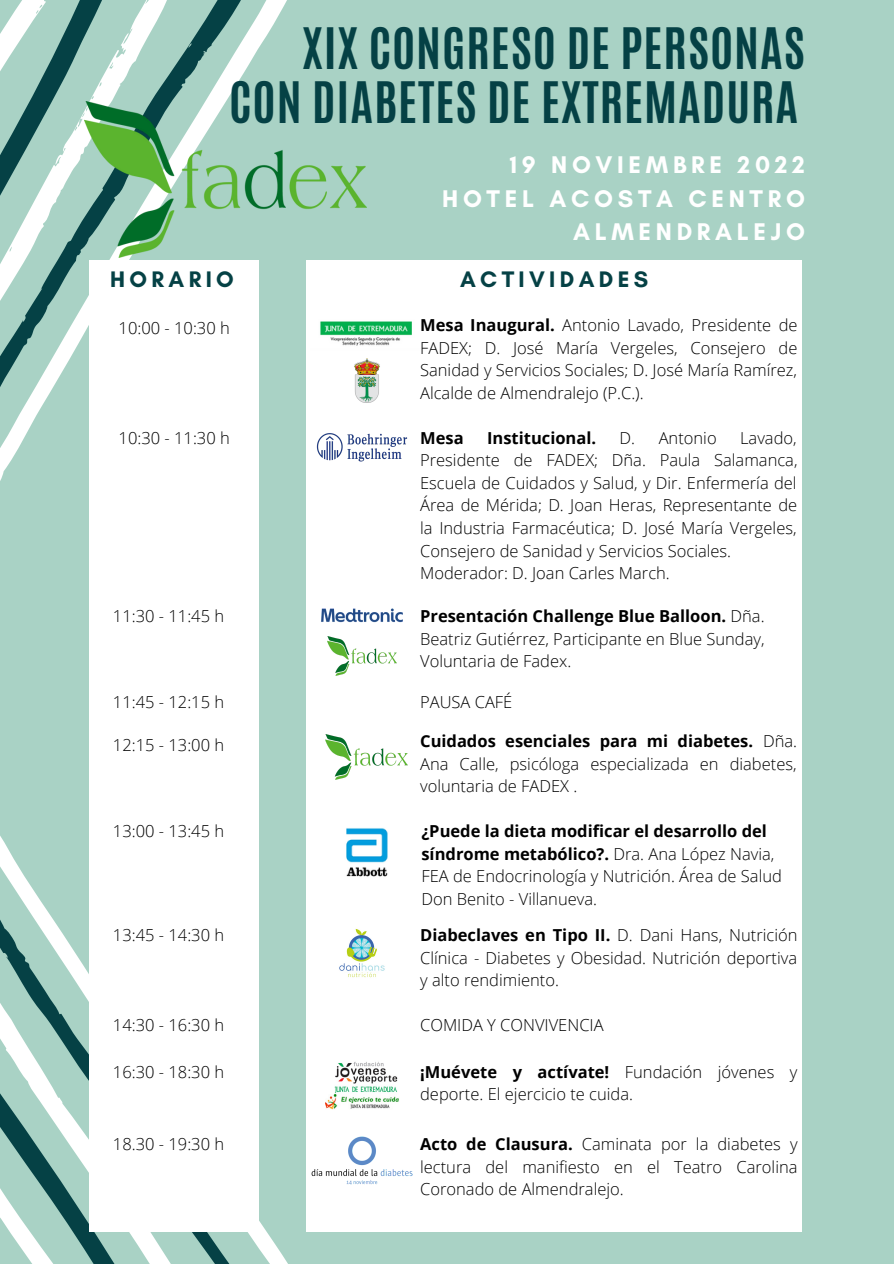
<style>
.page{position:relative;width:894px;height:1264px;background:#fff}
.page>*{position:absolute;margin:0;border:0;box-sizing:border-box;transform-origin:0 0}
.t1{font:700 47.7px/54px "Antonio";letter-spacing:.02em;color:#054145;text-align:right}
.t2{font:700 24.6px/33.8px "Glacial Indifference";letter-spacing:.19em;color:#fff;text-align:right}
.t3{font:700 22.95px "Glacial Indifference";letter-spacing:.19em;color:#054145}
.t4{font:300 16.5px/22.5px "Open Sans";color:#000;text-align:justify}
.t5{font:700 16.5px "Open Sans";color:#000}
.s1{font-weight:700}
</style>
<div class="page">
<div style="left:0;top:0;width:893px;height:1263px;background:#a9d2c5"></div>
<svg style="left:209px;top:0;width:78px;height:471px"></svg>
<svg style="left:0;top:0;width:209px;height:471px"></svg>
<div style="left:306px;top:261px;width:495px;height:970px;background:#fff"></div>
<svg style="left:214px;top:520px;width:95px;height:743px"></svg>
<svg style="left:0;top:836px;width:214px;height:427px"></svg>
<div style="left:89px;top:261px;width:169px;height:970px;background:#fff"></div>
<img style="left:85px;top:102px;width:281px;height:155px">
<img style="left:354px;top:358px;width:26px;height:44px">
<img style="left:320px;top:321px;width:92px;height:25px">
<img style="left:311px;top:1136px;width:102px;height:49px">
<img style="left:316px;top:433px;width:91px;height:28px">
<img style="left:346px;top:828px;width:42px;height:49px">
<img style="left:339px;top:929px;width:46px;height:49px">
<img style="left:321px;top:608px;width:82px;height:29px">
<img style="left:325px;top:734px;width:82px;height:45px">
<img style="left:327px;top:637px;width:69px;height:38px">
<img style="left:334px;top:1062px;width:64px;height:32px">
<img style="left:325px;top:1094px;width:74px;height:15px">
<h1 class="t1" style="left:229px;top:22px;width:577px">XIX CONGRESO DE PERSONAS<br>CON DIABETES DE EXTREMADURA</h1>
<h2 class="t2" style="left:442px;top:147px;width:364px">19 NOVIEMBRE 2022<br>HOTEL ACOSTA CENTRO<br>ALMENDRALEJO</h2>
<h3 class="t3" style="left:110px;top:265px;width:125px">HORARIO</h3>
<h3 class="t3" style="left:460px;top:265px;width:189px">ACTIVIDADES</h3>
<p class="t4" style="left:119px;top:316px;width:113px">10:00 - 10:30 h</p>
<p class="t4" style="left:420px;top:313px;width:379px"><span class="s1">Mesa Inaugural.</span> Antonio Lavado, Presidente de FADEX; D. José María Vergeles, Consejero de Sanidad y Servicios Sociales; D. José María Ramírez, Alcalde de Almendralejo (P.C.).</p>
<p class="t4" style="left:119px;top:426px;width:113px">10:30 - 11:30 h</p>
<p class="t5" style="left:420px;top:426px;width:45px">Mesa</p>
<p class="t5" style="left:487px;top:426px;width:111px">Institucional.</p>
<p class="t4" style="left:619px;top:426px;width:98px">D. Antonio</p>
<p class="t4" style="left:420px;top:426px;width:379px;text-align:left;text-indent:320px">Lavado, Presidente de FADEX; Dña. Paula Salamanca, Escuela de Cuidados y Salud, y Dir. Enfermería del Área de Mérida; D. Joan Heras, Representante de la Industria Farmacéutica; D. José María Vergeles, Consejero de Sanidad y Servicios Sociales.<br>Moderador: D. Joan Carles March.</p>
<p class="t4" style="left:113px;top:604px;width:113px">11:30 - 11:45 h</p>
<p class="t4" style="left:113px;top:690px;width:113px">11:45 - 12:15 h</p>
<p class="t4" style="left:420px;top:604px;width:346px"><span class="s1">Presentación Challenge Blue Balloon.</span> Dña.<br>Beatriz Gutiérrez, Participante en Blue Sunday, Voluntaria de Fadex.</p>
<p class="t4" style="left:420px;top:690px;width:94px">PAUSA CAFÉ</p>
<p class="t4" style="left:113px;top:733px;width:113px">12:15 - 13:00 h</p>
<p class="t4" style="left:420px;top:729px;width:378px"><span class="s1">Cuidados esenciales para mi diabetes.</span> Dña.<br>Ana Calle, psicóloga especializada en diabetes, voluntaria de FADEX .</p>
<p class="t4" style="left:421px;top:819px;width:362px;text-align:left"><span class="s1">¿Puede la dieta modificar el desarrollo del síndrome metabólico?.</span> Dra. Ana López Navia, FEA de Endocrinología y Nutrición. Área de Salud Don Benito - Villanueva.</p>
<p class="t4" style="left:420px;top:923px;width:379px"><span class="s1">Diabeclaves en Tipo II.</span> D. Dani Hans, Nutrición Clínica - Diabetes y Obesidad. Nutrición deportiva y alto rendimiento.</p>
<p class="t4" style="left:113px;top:819px;width:113px">13:00 - 13:45 h</p>
<p class="t4" style="left:113px;top:923px;width:113px">13:45 - 14:30 h</p>
<p class="t4" style="left:113px;top:1013px;width:113px">14:30 - 16:30 h</p>
<p class="t4" style="left:420px;top:1013px;width:185px">COMIDA Y CONVIVENCIA</p>
<p class="t4" style="left:113px;top:1059px;width:113px">16:30 - 18:30 h</p>
<p class="t4" style="left:420px;top:1059px;width:379px"><span class="s1">¡Muévete y actívate!</span> Fundación jóvenes y deporte. El ejercicio te cuida.</p>
<p class="t4" style="left:113px;top:1132px;width:113px">18.30 - 19:30 h</p>
<p class="t4" style="left:420px;top:1132px;width:379px"><span class="s1">Acto de Clausura.</span> Caminata por la diabetes y lectura del manifiesto en el Teatro Carolina Coronado de Almendralejo.</p>
</div>
